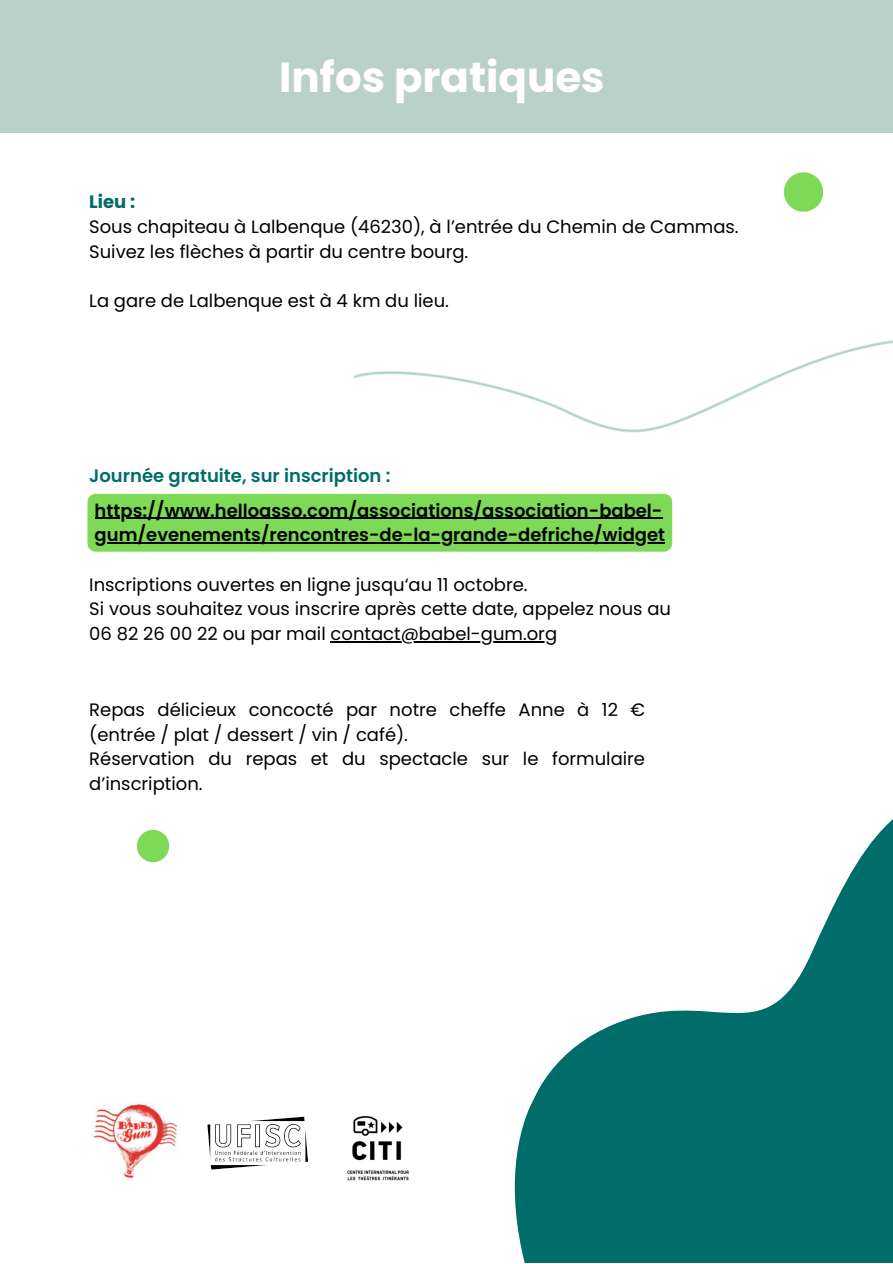
<style>
.page{position:relative;width:893px;height:1264px;background:#fff}
.page>*{position:absolute;margin:0;border:0;box-sizing:border-box;transform-origin:0 0}
.t1{font:700 42px "Poppins";color:#fff}
.t2{font:18px/24.8px "Poppins";color:#000}
.t3{font:600 18px/24.8px "Poppins";color:#000}
.t4{font:600 18px "Poppins";color:#006d6a}
.t5{font:700 18px "Poppins";color:#006d6a}
</style>
<div class="page">
<svg style="left:514px;top:820px;width:378px;height:442px;fill:#006d6a"></svg>
<img style="left:89px;top:1102px;width:83px;height:78px">
<img style="left:172px;top:1116px;width:137px;height:54px">
<img style="left:347px;top:1115px;width:62px;height:66px">
<div style="left:0;top:0;width:892px;height:133px;background:#bad1c9"></div>
<img style="left:136px;top:829px;width:34px;height:34px">
<img style="left:349px;top:172px;width:543px;height:471px">
<div style="left:87px;top:494px;width:585px;height:57px;background:#7dd956;border-radius:8px"></div>
<hr style="left:95px;top:517px;width:567px;height:2px;background:#000">
<hr style="left:95px;top:542px;width:570px;height:1px;background:#000">
<hr style="left:330px;top:641px;width:227px;height:1px;background:#000">
<p class="t1" style="left:279px;top:48px;width:327px">Infos pratiques</p>
<p class="t5" style="left:89px;top:189px;width:47px">Lieu :</p>
<p class="t2" style="left:89px;top:214px;width:651px">Sous chapiteau à Lalbenque (46230), à l’entrée du Chemin de Cammas.</p>
<p class="t2" style="left:89px;top:239px;width:380px">Suivez les flèches à partir du centre bourg.</p>
<p class="t2" style="left:89px;top:289px;width:361px">La gare de Lalbenque est à 4 km du lieu.</p>
<p class="t4" style="left:89px;top:462px;width:302px">Journée gratuite, sur inscription :</p>
<p class="t3" style="left:95px;top:498px;width:572px">https://www.helloasso.com/associations/association-babel&shy;gum/evenements/rencontres-de-la-grande-defriche/widget</p>
<p class="t2" style="left:89px;top:572px;width:440px">Inscriptions ouvertes en ligne jusqu‘au 11 octobre.</p>
<p class="t2" style="left:89px;top:596px;width:583px">Si vous souhaitez vous inscrire après cette date, appelez nous au<br>06 82 26 00 22 ou par mail contact@babel-gum.org</p>
<p class="t2" style="left:89px;top:697px;width:557px">Repas délicieux concocté par notre cheffe Anne à 12 € (entrée / plat / dessert / vin / café).</p>
<p class="t2" style="left:89px;top:746px;width:557px">Réservation du repas et du spectacle sur le formulaire d’inscription.</p>
</div>
